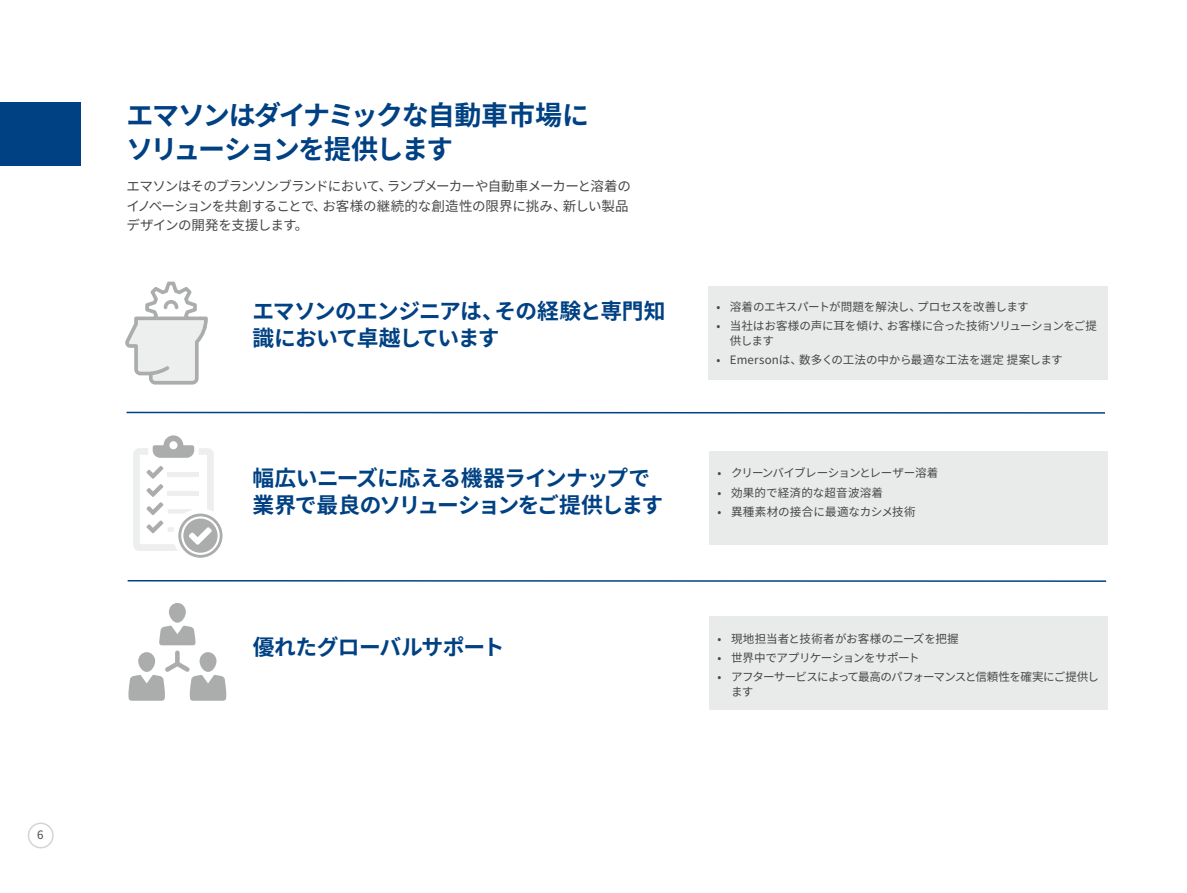
<style>
.page{position:relative;width:1187px;height:893px;background:#fff}
.page>*{position:absolute;margin:0;border:0;box-sizing:border-box;transform-origin:0 0}
.Internal_pages_title_blue{font:700 27px/33.8px "Noto Sans CJ Kjp";letter-spacing:-.065em;color:#004183}
.Sube_title_blue__blue_pages{font:700 21.75px/27px "Noto Sans CJ Kjp";letter-spacing:-.04em;color:#004183}
.Body_text_9pt__Blue_Pages{font:13.5px/19.5px "Noto Sans CJ Kjp";letter-spacing:-.045em;color:#464747}
.Sube_title_blue__blue_pages-2{font:11.55px/15px "Noto Sans CJ Kjp";letter-spacing:-.02em;color:#464747}
.Sube_title_blue__blue_pages-3{font:11.55px "Noto Sans CJ Kjp";color:#464747}
.Sube_title_blue__blue_pages-4{font:11.55px/15px "Noto Sans CJ Kjp";letter-spacing:-.065em;color:#464747}
.Sube_title_blue__blue_pages-5{font:11.55px "Noto Sans CJ Kjp";letter-spacing:-.06em;color:#464747}
.Sube_title_blue__blue_pages-6{font:11.55px "Noto Sans CJ Kjp";letter-spacing:-.04em;color:#464747}
.Sube_title_blue__blue_pages-7{font:11.55px "Noto Sans CJ Kjp";letter-spacing:.015em;color:#464747}
.Page_number_left{font:11.55px "Noto Sans CJ Kjp";color:#464747}
</style>
<div class="page">
<div style="left:28px;top:822px;width:26px;height:26px;border:2px solid #d3d5d5;border-radius:50%"></div>
<hr style="left:1186px;top:445px;width:1px;height:92px;background:#004183">
<div style="left:707px;top:286px;width:400px;height:94px;background:#e9eaea"></div>
<svg style="left:125px;top:282px;width:83px;height:103px"></svg>
<div style="left:709px;top:451px;width:398px;height:94px;background:#e9eaea"></div>
<div style="left:178px;top:514px;width:44px;height:44px;background:#abacac;border-radius:50%"></div>
<svg style="left:133px;top:435px;width:87px;height:120px"></svg>
<svg style="left:128px;top:603px;width:98px;height:98px"></svg>
<hr style="left:126px;top:412px;width:978px;height:2px;background:#004183">
<div style="left:709px;top:616px;width:398px;height:94px;background:#e9eaea"></div>
<hr style="left:128px;top:580px;width:978px;height:2px;background:#004183">
<div style="left:0;top:102px;width:80px;height:64px;background:#004183"></div>
<p class="Page_number_left" style="left:37px;top:828px;width:8px">6</p>
<p class="Internal_pages_title_blue" style="left:126px;top:99px;width:464px">エマソンはダイナミックな自動車市場にソリューションを提供します</p>
<p class="Body_text_9pt__Blue_Pages" style="left:126px;top:177px;width:506px">エマソンはそのブランソンブランドにおいて、ランプメーカーや自動車メーカーと溶着のイノベーションを共創することで、お客様の継続的な創造性の限界に挑み、新しい製品デザインの開発を支援します。</p>
<p class="Sube_title_blue__blue_pages" style="left:252px;top:298px;width:415px">エマソンのエンジニアは、その経験と専門知識において卓越しています</p>
<p class="Sube_title_blue__blue_pages" style="left:252px;top:465px;width:412px">幅広いニーズに応える機器ラインナップで業界で最良のソリューションをご提供します</p>
<p class="Sube_title_blue__blue_pages" style="left:253px;top:634px;width:253px">優れたグローバルサポート</p>
<p class="Sube_title_blue__blue_pages-2" style="left:716px;top:299px;width:314px">• 溶着のエキスパートが問題を解決し、プロセスを改善します</p>
<p class="Sube_title_blue__blue_pages-2" style="left:729px;top:318px;width:369px;text-indent:-14px">• 当社はお客様の声に耳を傾け、お客様に合った技術ソリューションをご提供します</p>
<p class="Sube_title_blue__blue_pages-3" style="left:716px;top:353px;width:348px">• Emersonは、数多くの工法の中から最適な工法を選定 提案します</p>
<p class="Sube_title_blue__blue_pages-5" style="left:717px;top:467px;width:222px">• クリーンバイブレーションとレーザー溶着</p>
<p class="Sube_title_blue__blue_pages-7" style="left:717px;top:486px;width:167px">• 効果的で経済的な超音波溶着</p>
<p class="Sube_title_blue__blue_pages-3" style="left:717px;top:505px;width:200px">• 異種素材の接合に最適なカシメ技術</p>
<p class="Sube_title_blue__blue_pages-2" style="left:717px;top:631px;width:243px">• 現地担当者と技術者がお客様のニーズを把握</p>
<p class="Sube_title_blue__blue_pages-6" style="left:717px;top:651px;width:204px">• 世界中でアプリケーションをサポート</p>
<p class="Sube_title_blue__blue_pages-4" style="left:731px;top:670px;width:369px;text-indent:-14px">• アフターサービスによって最高のパフォーマンスと信頼性を確実にご提供します</p>
</div>
